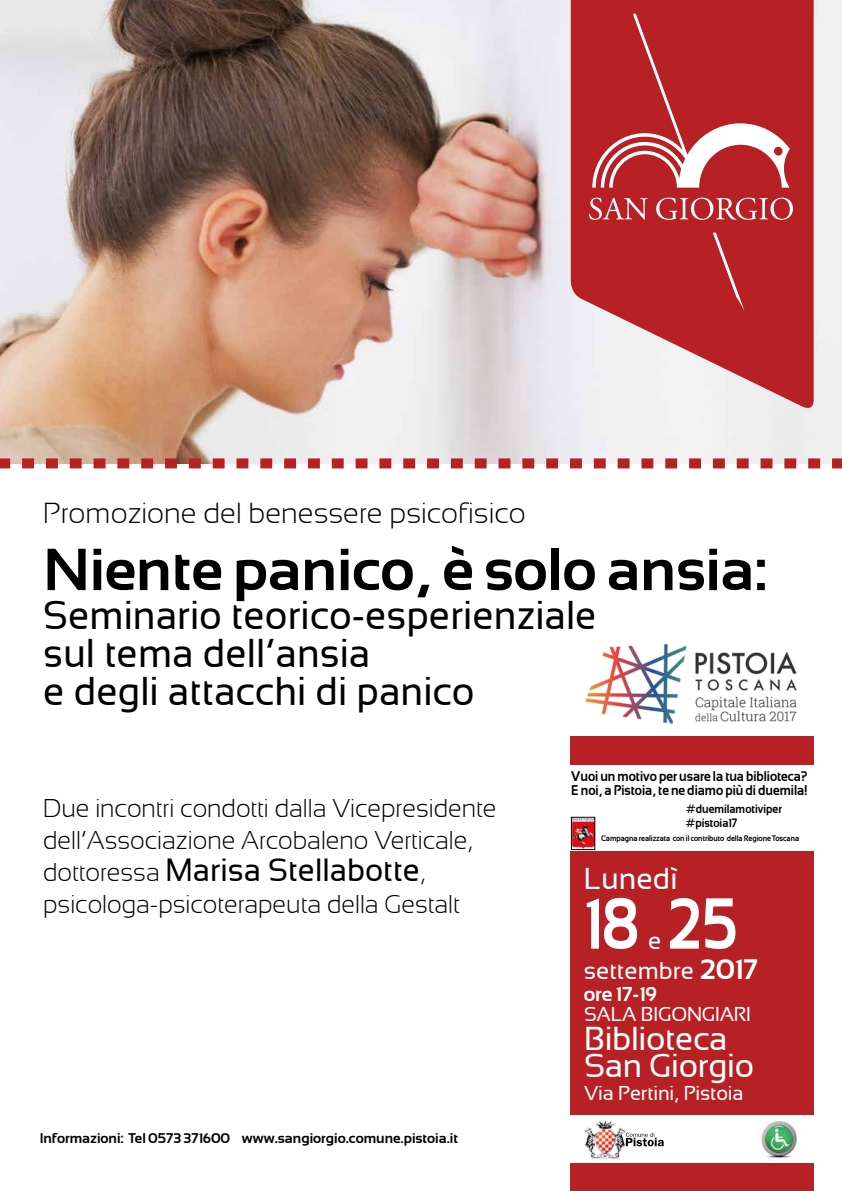
<style>
.page{position:relative;width:842px;height:1191px;background:#fff}
.page>*{position:absolute;margin:0;border:0;box-sizing:border-box;transform-origin:0 0}
.t1{font:700 72px "Sansation";color:#fff;scale:.84 1}
.t2{font:700 59.2px "Sansation";color:#000}
.t3{font:40px/38.4px "Sansation";color:#000}
.t4{font:33px/27px "Sansation";letter-spacing:-.01em;color:#fff}
.t5{font:32px "Sansation";color:#000}
.t6{font:30px "Sansation";color:#fff}
.t7{font:300 28.8px "Sansation";color:#000}
.t8{font:300 25.6px/32px "Sansation";color:#000}
.t9{font:24px/30px "Sansation";color:#fff}
.t10{font:20px "Sansation";letter-spacing:-.01em;color:#fff}
.t11{font:700 20px "Sansation";color:#fff}
.t12{font:700 14px/14px "Sansation";color:#000;scale:.89 1}
.t13{font:700 14px "Sansation";color:#000}
.t14{font:700 12px/14.4px "Sansation";color:#000;scale:.9 1}
.t15{font:700 8px "Sansation";color:#000;scale:.9 1}
.s1{font-weight:300;font-size:25.6px}
.s2{font-weight:700;font-size:28px}
</style>
<div class="page">
<img style="left:0;top:0;width:842px;height:458px">
<div style="left:571px;top:851px;width:243px;height:340px;background:#b72126"></div>
<svg style="left:571px;top:0;width:243px;height:412px;fill:#b72126"></svg>
<svg style="left:589px;top:198px;width:3px;height:22px"></svg>
<svg style="left:790px;top:198px;width:3px;height:22px"></svg>
<svg style="left:592px;top:13px;width:198px;height:298px;background:#be363b"></svg>
<svg style="left:0;top:458px;width:842px;height:10px"></svg>
<img style="left:573px;top:819px;width:20px;height:28px">
<div style="left:571px;top:817px;width:24px;height:32px;border:1px solid #000"></div>
<img style="left:585px;top:643px;width:212px;height:81px">
<div style="left:570px;top:736px;width:244px;height:28px;background:#b72126"></div>
<div style="left:566px;top:1115px;width:253px;height:48px;background:#fff"></div>
<img style="left:584px;top:1120px;width:42px;height:39px">
<svg style="left:626px;top:1132px;width:38px;height:14px"></svg>
<img style="left:761px;top:1121px;width:36px;height:38px">
<p class="t7" style="left:43px;top:497px;width:484px">Promozione del benessere psicofisico</p>
<h2 class="t2" style="left:43px;top:536px;width:726px">Niente panico, è solo ansia:</h2>
<h3 class="t3" style="left:43px;top:595px;width:555px">Seminario teorico-esperienziale sul tema dell’ansia<br>e degli attacchi di panico</h3>
<p class="t8" style="left:43px;top:792px;width:455px">Due incontri condotti dalla Vicepresidente dell’Associazione Arcobaleno Verticale,</p>
<p class="t5" style="left:43px;top:852px;width:384px"><span class="s1">dottoressa</span> Marisa Stellabotte<span class="s1">,</span></p>
<p class="t8" style="left:43px;top:888px;width:418px">psicologa-psicoterapeuta della Gestalt</p>
<p class="t13" style="left:40px;top:1129px;width:420px">Informazioni: Tel 0573 371600 www.sangiorgio.comune.pistoia.it</p>
<p class="t12" style="left:571px;top:769px;width:267px">Vuoi un motivo per usare la tua biblioteca?<br>E noi, a Pistoia, te ne diamo più di duemila!</p>
<p class="t14" style="left:685px;top:801px;width:109px">#duemilamotiviper #pistoia17</p>
<p class="t15" style="left:601px;top:833px;width:221px">Campagna realizzata con il contributo della Regione Toscana</p>
<p class="t6" style="left:584px;top:861px;width:95px">Lunedì</p>
<h1 class="t1" style="left:584px;top:882px;width:183px">18 25</h1>
<p class="t9" style="left:584px;top:925px;width:176px;text-indent:64px">e settembre <span class="s2">2017</span></p>
<p class="t11" style="left:584px;top:982px;width:75px">ore 17-19</p>
<p class="t10" style="left:584px;top:1003px;width:168px">SALA BIGONGIARI</p>
<p class="t4" style="left:584px;top:1024px;width:171px">Biblioteca<br>San Giorgio</p>
<p class="t10" style="left:584px;top:1082px;width:161px">Via Pertini, Pistoia</p>
</div>
